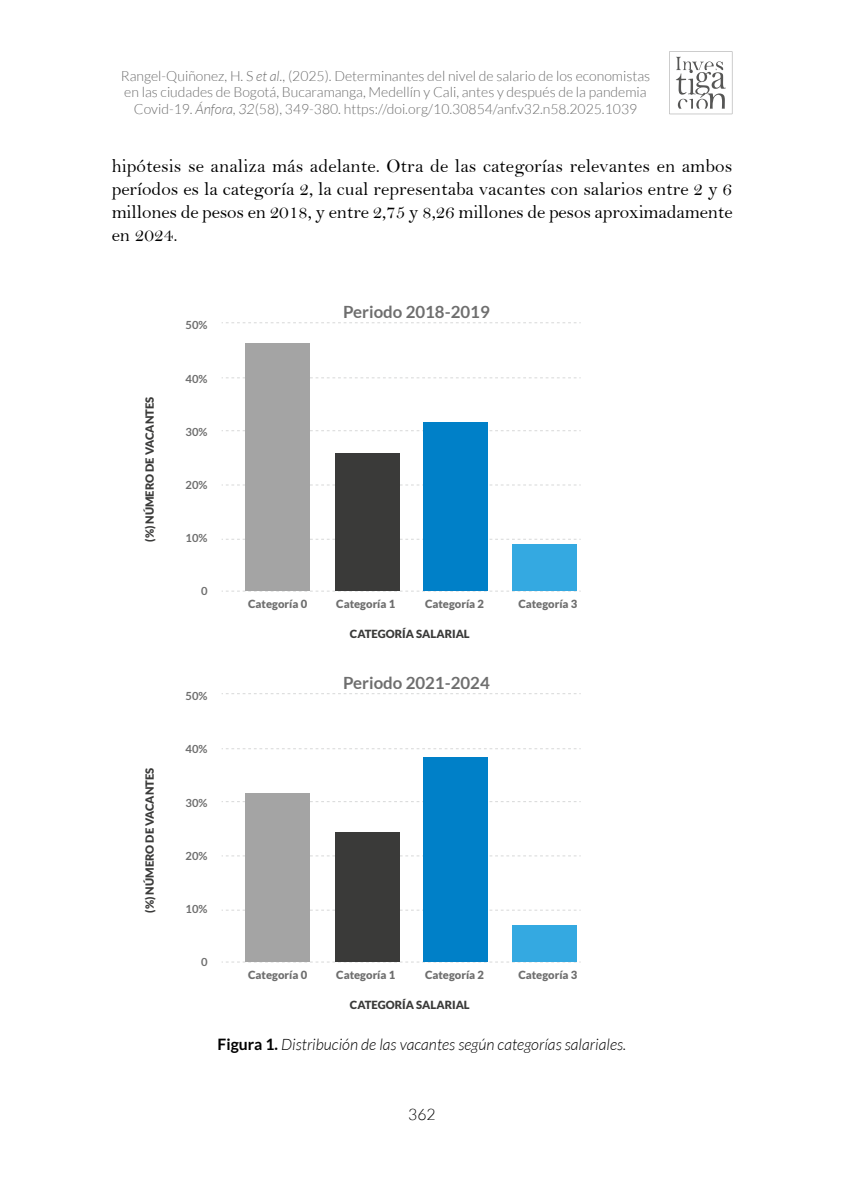
<style>
.page{position:relative;width:844px;height:1191px;background:#fff}
.page>*{position:absolute;margin:0;border:0;box-sizing:border-box;transform-origin:0 0}
.t1{font:19.25px/23.1px "Bell";letter-spacing:-.005em;color:#000;text-align:justify}
.t2{font:700 16.8px "Lato";color:#6e6e6e}
.t3{font:italic 300 15.75px "Lato";color:#000}
.t4{font:300 15.75px "Lato";color:#000}
.t5{font:300 14px/16.8px "Lato";color:#6e6e6e;text-align:center}
.t6{font:900 11.2px "Lato";color:#6e6e6e}
.t7{font:900 11.2px "Lato";color:#3a3a39}
.t8{font:700 11.2px "Lato";color:#6e6e6e}
.s1{font-style:italic}
.s2{font-weight:700;font-style:normal}
</style>
<div class="page">
<svg style="left:669px;top:51px;width:63px;height:63px"></svg>
<svg style="left:222px;top:590px;width:287px;height:1px"></svg>
<svg style="left:221px;top:539px;width:359px;height:1px"></svg>
<svg style="left:222px;top:484px;width:358px;height:1px"></svg>
<svg style="left:221px;top:430px;width:359px;height:1px"></svg>
<svg style="left:221px;top:377px;width:359px;height:1px"></svg>
<svg style="left:221px;top:322px;width:359px;height:1px"></svg>
<div style="left:423px;top:423px;width:64px;height:168px;background:#0080c8"></div>
<div style="left:512px;top:544px;width:65px;height:47px;background:#34a9e1"></div>
<div style="left:335px;top:454px;width:64px;height:137px;background:#3a3a39"></div>
<div style="left:245px;top:343px;width:65px;height:248px;background:#a4a4a4"></div>
<svg style="left:222px;top:961px;width:358px;height:1px"></svg>
<svg style="left:222px;top:909px;width:354px;height:1px"></svg>
<svg style="left:222px;top:855px;width:358px;height:1px"></svg>
<svg style="left:221px;top:801px;width:359px;height:1px"></svg>
<svg style="left:221px;top:748px;width:359px;height:1px"></svg>
<svg style="left:221px;top:693px;width:359px;height:1px"></svg>
<div style="left:423px;top:757px;width:64px;height:204px;background:#0080c8"></div>
<div style="left:512px;top:925px;width:65px;height:36px;background:#34a9e1"></div>
<div style="left:335px;top:832px;width:64px;height:129px;background:#3a3a39"></div>
<div style="left:245px;top:793px;width:65px;height:168px;background:#a4a4a4"></div>
<p class="t5" style="left:121px;top:67px;width:530px">Rangel-Quiñonez, H. S <span class="s1">et al.</span>, (2025). Determinantes del nivel de salario de los economistas en las ciudades de Bogotá, Bucaramanga, Medellín y Cali, antes y después de la pandemia<br>Covid-19. <span class="s1">Ánfora, 32</span>(58), 349-380. https://doi.org/10.30854/anf.v32.n58.2025.1039</p>
<p class="t1" style="left:112px;top:154px;width:622px">hipótesis se analiza más adelante. Otra de las categorías relevantes en ambos períodos es la categoría 2, la cual representaba vacantes con salarios entre 2 y 6 millones de pesos en 2018, y entre 2,75 y 8,26 millones de pesos aproximadamente en 2024.</p>
<p class="t7" style="left:143px;top:542px;width:146px;rotate:-90deg">(%) NÚMERO DE VACANTES</p>
<p class="t7" style="left:143px;top:912px;width:146px;rotate:-90deg">(%) NÚMERO DE VACANTES</p>
<p class="t8" style="left:185px;top:319px;width:24px">50%</p>
<p class="t8" style="left:185px;top:372px;width:24px">40%</p>
<p class="t8" style="left:185px;top:425px;width:24px">30%</p>
<p class="t8" style="left:185px;top:478px;width:24px">20%</p>
<p class="t8" style="left:185px;top:531px;width:24px">10%</p>
<p class="t8" style="left:201px;top:585px;width:8px">0</p>
<p class="t8" style="left:185px;top:689px;width:24px">50%</p>
<p class="t2" style="left:343px;top:302px;width:148px">Periodo 2018-2019</p>
<p class="t6" style="left:248px;top:598px;width:60px">Categoría 0</p>
<p class="t6" style="left:336px;top:598px;width:60px">Categoría 1</p>
<p class="t6" style="left:425px;top:598px;width:60px">Categoría 2</p>
<p class="t6" style="left:518px;top:598px;width:60px">Categoría 3</p>
<p class="t7" style="left:350px;top:627px;width:121px">CATEGORÍA SALARIAL</p>
<p class="t2" style="left:343px;top:673px;width:148px">Periodo 2021-2024</p>
<p class="t8" style="left:185px;top:743px;width:24px">40%</p>
<p class="t8" style="left:185px;top:796px;width:24px">30%</p>
<p class="t8" style="left:185px;top:849px;width:24px">20%</p>
<p class="t8" style="left:185px;top:902px;width:24px">10%</p>
<p class="t8" style="left:201px;top:955px;width:8px">0</p>
<p class="t6" style="left:248px;top:968px;width:60px">Categoría 0</p>
<p class="t6" style="left:336px;top:968px;width:60px">Categoría 1</p>
<p class="t6" style="left:425px;top:968px;width:60px">Categoría 2</p>
<p class="t6" style="left:518px;top:968px;width:60px">Categoría 3</p>
<p class="t7" style="left:350px;top:997px;width:121px">CATEGORÍA SALARIAL</p>
<p class="t3" style="left:217px;top:1036px;width:410px"><span class="s2">Figura 1.</span> Distribución de las vacantes según categorías salariales.</p>
<p class="t4" style="left:408px;top:1105px;width:29px">362</p>
</div>
